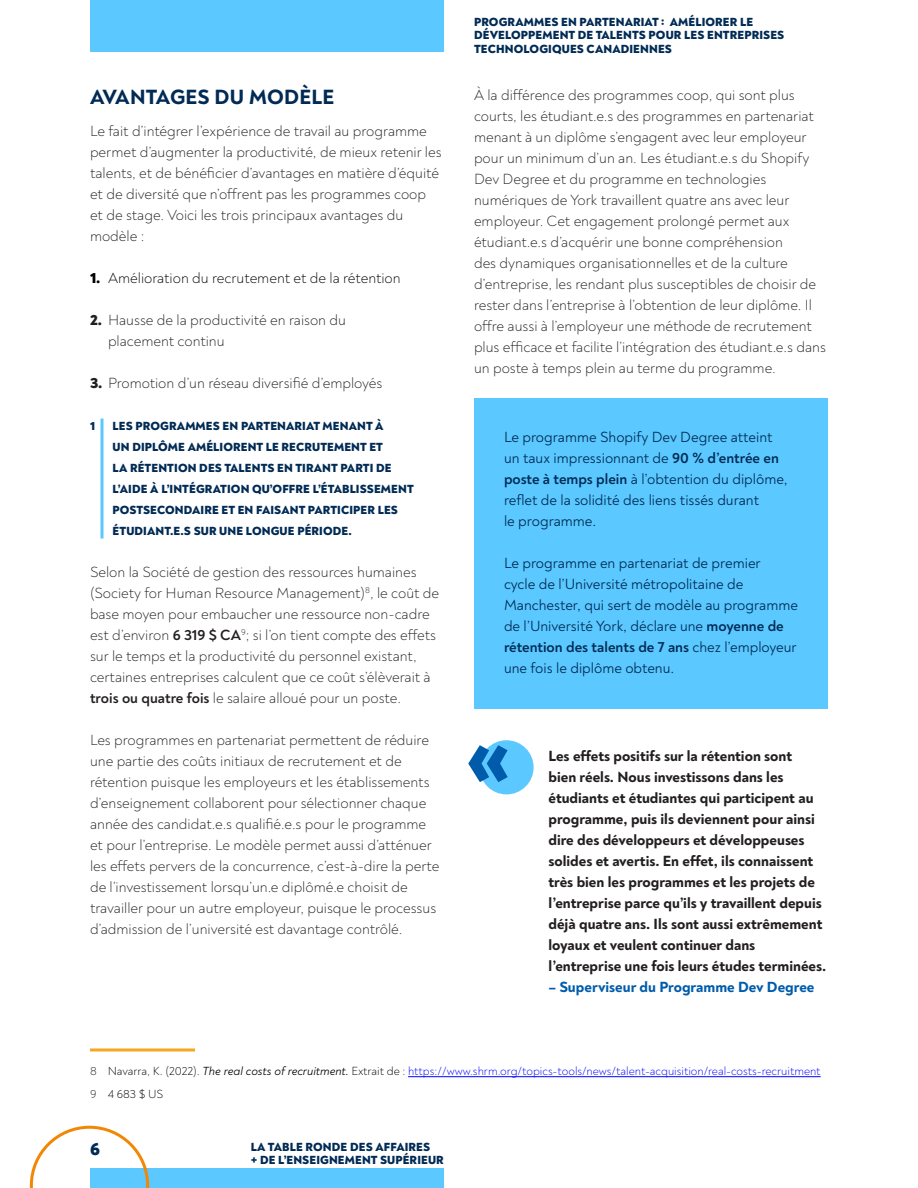
<style>
.page{position:relative;width:918px;height:1188px;background:#fff}
.page>*{position:absolute;margin:0;border:0;box-sizing:border-box;transform-origin:0 0}
.t1{font:800 21px "Noah";letter-spacing:.01em;color:#012b55}
.t2{font:800 18px "Noah";color:#012b55}
.Body{font:300 15px/21px "Noah";color:#231f20}
.t3{font:800 15px/21px "Noah";color:#231f20}
.Call_Out_Body{font:15px/21px "Noah";color:#012b55}
.t4{font:300 15px "Noah";color:#000}
.t5{font:800 15px "Noah";color:#005cab}
.t6{font:800 12px/21px "Noah";letter-spacing:.01em;color:#012b55}
.Footnotes{font:300 12px "Noah";color:#00f}
.Footnotes-2{font:300 12px "Noah";color:#000}
.s1{font-weight:800}
.s2{font-weight:700}
.s3{color:#231f20}
.s4{color:#000}
.s5{font-weight:400;font-style:italic;color:#000}
</style>
<div class="page">
<svg style="left:100px;top:419px;width:4px;height:120px"></svg>
<hr style="left:90px;top:1048px;width:105px;height:3px;background:#f5a623">
<hr style="left:408px;top:1076px;width:413px;height:1px;background:#00f">
<div style="left:474px;top:398px;width:354px;height:163px;background:#5bc9ff"></div>
<div style="left:474px;top:524px;width:354px;height:184px;background:#5bc9ff"></div>
<div style="left:479px;top:740px;width:55px;height:54px;background:#5bc9ff;border-radius:50%"></div>
<svg style="left:468px;top:745px;width:40px;height:37px"></svg>
<div style="left:90px;top:0;width:354px;height:52px;background:#5bc9ff"></div>
<div style="left:90px;top:1168px;width:354px;height:20px;background:#5bc9ff"></div>
<svg style="left:30px;top:1126px;width:119px;height:62px"></svg>
<h2 class="t1" style="left:90px;top:84px;width:246px">AVANTAGES DU MODÈLE</h2>
<p class="Body" style="left:90px;top:120px;width:353px">Le fait d’intégrer l’expérience de travail au programme permet d’augmenter la productivité, de mieux retenir les talents, et de bénéficier d’avantages en matière d’équité et de diversité que n’offrent pas les programmes coop et de stage. Voici les trois principaux avantages du modèle :</p>
<p class="t4" style="left:90px;top:269px;width:312px"><span class="s1">1.</span> Amélioration du recrutement et de la rétention</p>
<p class="Body" style="left:108px;top:309px;width:240px;text-indent:-18px"><span class="s1">2.</span> Hausse de la productivité en raison du placement continu</p>
<p class="Body" style="left:90px;top:372px;width:294px"><span class="s1">3.</span> Promotion d’un réseau diversifié d’employés</p>
<p class="t6" style="left:90px;top:415px;width:7px">1</p>
<p class="t6" style="left:113px;top:415px;width:303px">LES PROGRAMMES EN PARTENARIAT MENANT À<br>UN DIPLÔME AMÉLIORENT LE RECRUTEMENT ET<br>LA RÉTENTION DES TALENTS EN TIRANT PARTI DE L’AIDE À L’INTÉGRATION QU’OFFRE L’ÉTABLISSEMENT POSTSECONDAIRE ET EN FAISANT PARTICIPER LES ÉTUDIANT.E.S SUR UNE LONGUE PÉRIODE.</p>
<p class="Body" style="left:90px;top:561px;width:351px">Selon la Société de gestion des ressources humaines (Society for Human Resource Management)<sup>8</sup>, le coût de base moyen pour embaucher une ressource non-cadre est d’environ <span class="s2">6 319 $ CA</span><sup>9</sup>; si l’on tient compte des effets sur le temps et la productivité du personnel existant, certaines entreprises calculent que ce coût s’élèverait à <span class="s2">trois ou quatre fois</span> le salaire alloué pour un poste.</p>
<p class="Body" style="left:90px;top:729px;width:351px">Les programmes en partenariat permettent de réduire une partie des coûts initiaux de recrutement et de rétention puisque les employeurs et les établissements d’enseignement collaborent pour sélectionner chaque année des candidat.e.s qualifié.e.s pour le programme et pour l’entreprise. Le modèle permet aussi d’atténuer les effets pervers de la concurrence, c’est-à-dire la perte de l’investissement lorsqu’un.e diplômé.e choisit de travailler pour un autre employeur, puisque le processus d’admission de l’université est davantage contrôlé.</p>
<p class="t6" style="left:474px;top:15px;width:312px;line-height:13.5px">PROGRAMMES EN PARTENARIAT : AMÉLIORER LE<br>DÉVELOPPEMENT DE TALENTS POUR LES ENTREPRISES<br>TECHNOLOGIQUES CANADIENNES</p>
<p class="Body" style="left:474px;top:85px;width:354px">À la différence des programmes coop, qui sont plus courts, les étudiant.e.s des programmes en partenariat menant à un diplôme s’engagent avec leur employeur pour un minimum d’un an. Les étudiant.e.s du Shopify Dev Degree et du programme en technologies numériques de York travaillent quatre ans avec leur employeur. Cet engagement prolongé permet aux étudiant.e.s d’acquérir une bonne compréhension<br>des dynamiques organisationnelles et de la culture d’entreprise, les rendant plus susceptibles de choisir de rester dans l’entreprise à l’obtention de leur diplôme. Il offre aussi à l’employeur une méthode de recrutement plus efficace et facilite l’intégration des étudiant.e.s dans un poste à temps plein au terme du programme.</p>
<p class="Call_Out_Body" style="left:504px;top:427px;width:285px">Le programme Shopify Dev Degree atteint un taux impressionnant de <span class="s2">90 % d’entrée en poste à temps plein</span> à l’obtention du diplôme, reflet de la solidité des liens tissés durant<br>le programme.</p>
<p class="Call_Out_Body" style="left:504px;top:553px;width:295px">Le programme en partenariat de premier<br>cycle de l’Université métropolitaine de Manchester, qui sert de modèle au programme de l’Université York, déclare une <span class="s2">moyenne de rétention des talents de 7 ans</span> chez l’employeur une fois le diplôme obtenu.</p>
<p class="t3" style="left:549px;top:745px;width:279px">Les effets positifs sur la rétention sont<br>bien réels. Nous investissons dans les étudiants et étudiantes qui participent au programme, puis ils deviennent pour ainsi dire des développeurs et développeuses solides et avertis. En effet, ils connaissent très bien les programmes et les projets de l’entreprise parce qu’ils y travaillent depuis déjà quatre ans. Ils sont aussi extrêmement loyaux et veulent continuer dans l’entreprise une fois leurs études terminées.</p>
<p class="t5" style="left:549px;top:977px;width:267px">– Superviseur du Programme Dev Degree</p>
<p class="Footnotes" style="left:90px;top:1064px;width:732px"><span class="s3">8</span> <span class="s4">Navarra, K. (2022).</span> <span class="s5">The real costs of recruitment.</span> <span class="s4">Extrait de :</span> https://www.shrm.org/topics-tools/news/talent-acquisition/real-costs-recruitment</p>
<p class="Footnotes-2" style="left:90px;top:1087px;width:75px"><span class="s3">9</span> 4 683 $ US</p>
<p class="t2" style="left:90px;top:1137px;width:11px">6</p>
<p class="t6" style="left:251px;top:1140px;width:195px;line-height:13.5px">LA TABLE RONDE DES AFFAIRES<br>+ DE L’ENSEIGNEMENT SUPÉRIEUR</p>
</div>
